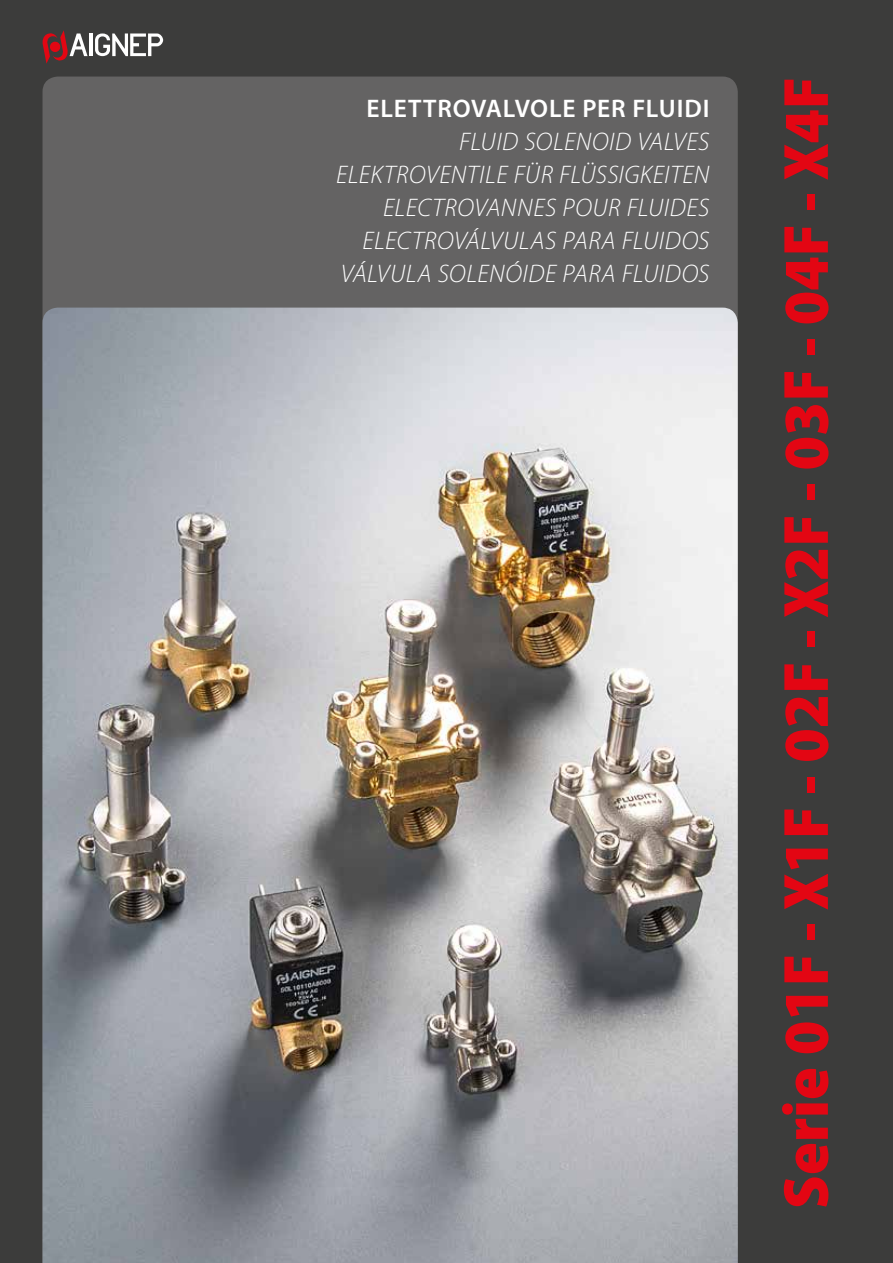
<style>
.page{position:relative;width:893px;height:1263px;background:#3c3c3b}
.page>*{position:absolute;margin:0;border:0;box-sizing:border-box;transform-origin:0 0}
.t1{font:900 semi-condensed 64.5px "Myriad Pro";color:#e30613}
.t2{font:italic 300 25.5px/33px "Myriad Pro";letter-spacing:.02em;color:#fff;text-align:right}
.t3{font:600 25.5px "Myriad Pro";letter-spacing:.03em;color:#fff}
</style>
<div class="page">
<div style="left:43px;top:77px;width:695px;height:231px;background:#646363"></div>
<hr style="left:90px;top:33px;width:3px;height:23px;background:#fff">
<svg style="left:95px;top:33px;width:68px;height:23px"></svg>
<svg style="left:42px;top:30px;width:46px;height:34px"></svg>
<img style="left:43px;top:308px;width:695px;height:955px">
<p class="t3" style="left:366px;top:94px;width:344px">ELETTROVALVOLE PER FLUIDI</p>
<p class="t2" style="left:336px;top:126px;width:375px">FLUID SOLENOID VALVES<br>ELEKTROVENTILE FÜR FLÜSSIGKEITEN<br>ELECTROVANNES POUR FLUIDES<br>ELECTROVÁLVULAS PARA FLUIDOS<br>VÁLVULA SOLENÓIDE PARA FLUIDOS</p>
<h1 class="t1" style="left:770px;top:1209px;width:1134px;rotate:-90deg">Serie 01F - X1F - 02F - X2F - 03F - 04F - X4F</h1>
</div>
